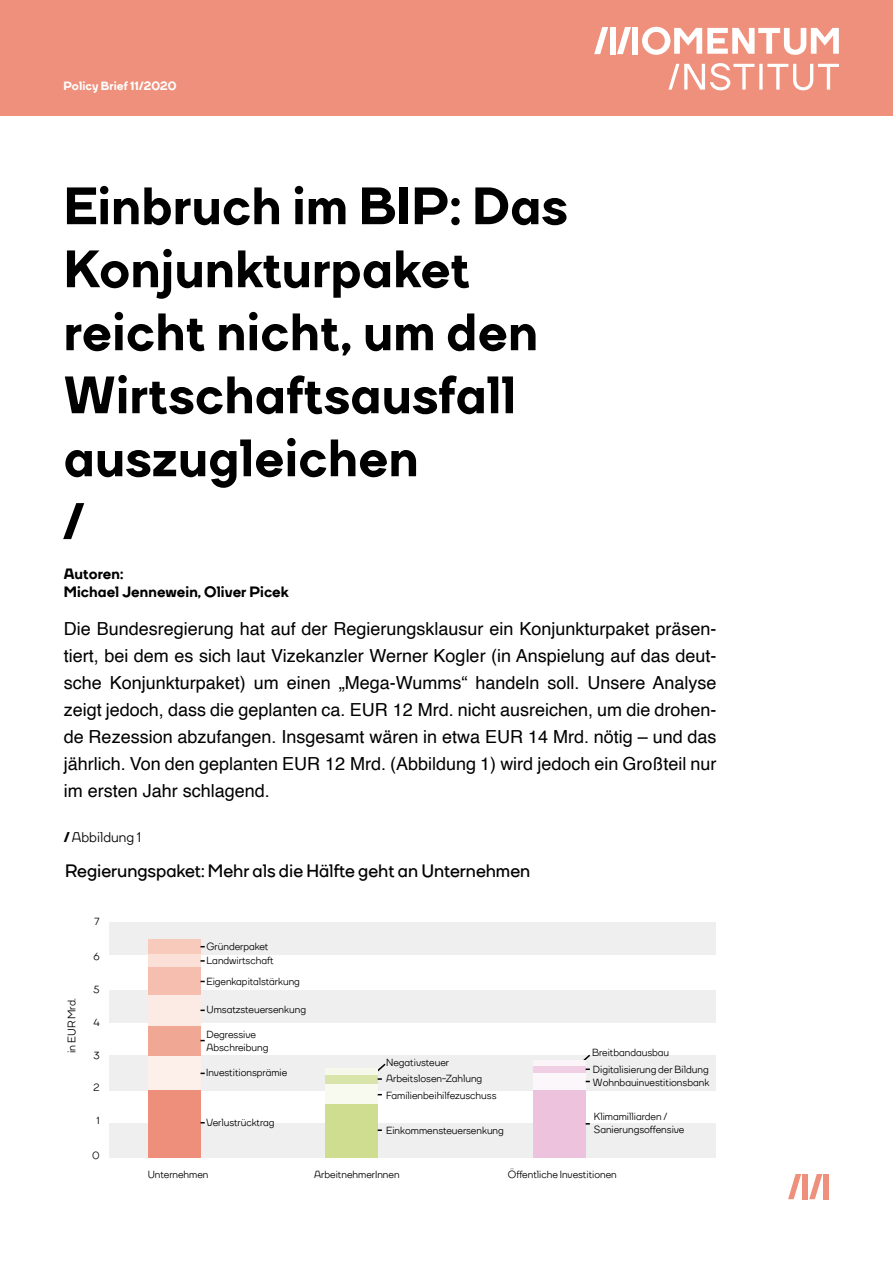
<style>
.page{position:relative;width:893px;height:1263px;background:#fff}
.page>*{position:absolute;margin:0;border:0;box-sizing:border-box;transform-origin:0 0}
.t1{font:800 52.5px/63px "TT Firs";letter-spacing:.01em;color:#000}
.t2{font:18px/27px "Helvetica";color:#000;text-align:justify}
.t3{font:700 18px "TT Firs";color:#020203}
.t4{font:800 15px/18px "TT Firs";letter-spacing:.005em;color:#000}
.t5{font:500 14.25px "TT Firs";letter-spacing:.005em;color:#000}
.t6{font:800 12px "TT Firs";letter-spacing:.005em;color:#fff}
.t7{font:500 11.25px "TT Firs";color:#000}
.t8{font:500 10.5px/12.6px "TT Firs";color:#020203}
.t9{font:500 10.5px "TT Firs";color:#000}
.s1{font-weight:800}
</style>
<div class="page">
<div style="left:0;top:0;width:893px;height:116px;background:#ee907b"></div>
<svg style="left:642px;top:27px;width:197px;height:28px"></svg>
<div style="left:632px;top:27px;width:6px;height:27px;background:#fff"></div>
<div style="left:610px;top:27px;width:6px;height:27px;background:#fff"></div>
<svg style="left:617px;top:27px;width:14px;height:27px"></svg>
<svg style="left:594px;top:27px;width:14px;height:27px"></svg>
<svg style="left:668px;top:63px;width:171px;height:27px"></svg>
<div style="left:824px;top:1174px;width:5px;height:25px;background:#ee907b"></div>
<div style="left:802px;top:1174px;width:6px;height:25px;background:#ee907b"></div>
<svg style="left:809px;top:1174px;width:13px;height:25px"></svg>
<svg style="left:788px;top:1174px;width:13px;height:25px"></svg>
<svg style="left:63px;top:503px;width:21px;height:36px"></svg>
<div style="left:109px;top:1056px;width:607px;height:35px;background:#f0efef"></div>
<div style="left:109px;top:1123px;width:607px;height:34px;background:#f0efef"></div>
<div style="left:109px;top:990px;width:607px;height:32px;background:#f0efef"></div>
<div style="left:109px;top:922px;width:607px;height:32px;background:#f0efef"></div>
<div style="left:148px;top:1090px;width:52px;height:67px;background:#ed8f7b"></div>
<div style="left:148px;top:1056px;width:52px;height:34px;background:#fdf0eb"></div>
<div style="left:148px;top:995px;width:52px;height:30px;background:#fceae4"></div>
<div style="left:148px;top:1026px;width:52px;height:29px;background:#f0a794"></div>
<div style="left:148px;top:954px;width:52px;height:14px;background:#fae0d7"></div>
<div style="left:148px;top:968px;width:52px;height:27px;background:#f5beaf"></div>
<div style="left:148px;top:939px;width:52px;height:15px;background:#f7cabc"></div>
<div style="left:533px;top:1090px;width:53px;height:67px;background:#edc2dc"></div>
<div style="left:533px;top:1073px;width:53px;height:17px;background:#fcf7fb"></div>
<div style="left:533px;top:1061px;width:53px;height:5px;background:#fbf4f9"></div>
<div style="left:533px;top:1066px;width:53px;height:6px;background:#f0cfe4"></div>
<div style="left:325px;top:1104px;width:53px;height:53px;background:#cfdd90"></div>
<div style="left:325px;top:1083px;width:53px;height:21px;background:#f8faf0"></div>
<div style="left:325px;top:1068px;width:53px;height:6px;background:#f6f8eb"></div>
<div style="left:325px;top:1074px;width:53px;height:9px;background:#d8e4a9"></div>
<svg style="left:579px;top:1054px;width:13px;height:16px"></svg>
<svg style="left:375px;top:1063px;width:11px;height:17px"></svg>
<p class="t6" style="left:64px;top:78px;width:114px">Policy Brief 11/2020</p>
<h1 class="t1" style="left:64px;top:175px;width:505px">Einbruch im BIP: Das<br>Konjunkturpaket reicht nicht, um den<br>Wirtschaftsausfall auszugleichen</h1>
<p class="t4" style="left:64px;top:565px;width:227px">Autoren:<br>Michael Jennewein, Oliver Picek</p>
<p class="t2" style="left:64px;top:616px;width:654px">Die Bundesregierung hat auf der Regierungsklausur ein Konjunkturpaket präsen&shy;tiert, bei dem es sich laut Vizekanzler Werner Kogler (in Anspielung auf das deut&shy;sche Konjunkturpaket) um einen „Mega-Wumms“ handeln soll. Unsere Analyse zeigt jedoch, dass die geplanten ca. EUR 12 Mrd. nicht ausreichen, um die drohen&shy;de Rezession abzufangen. Insgesamt wären in etwa EUR 14 Mrd. nötig – und das jährlich. Von den geplanten EUR 12 Mrd. (Abbildung 1) wird jedoch ein Großteil nur im ersten Jahr schlagend.</p>
<p class="t5" style="left:64px;top:828px;width:79px"><span class="s1">/</span>Abbildung 1</p>
<p class="t3" style="left:65px;top:859px;width:467px">Regierungspaket: Mehr als die Hälfte geht an Unternehmen</p>
<p class="t7" style="left:65px;top:1053px;width:56px;rotate:-90deg">in EUR Mrd.</p>
<p class="t9" style="left:95px;top:915px;width:6px">7</p>
<p class="t9" style="left:93px;top:950px;width:8px">6</p>
<p class="t9" style="left:94px;top:983px;width:8px">5</p>
<p class="t9" style="left:93px;top:1015px;width:8px">4</p>
<p class="t9" style="left:93px;top:1048px;width:8px">3</p>
<p class="t9" style="left:94px;top:1081px;width:8px">2</p>
<p class="t9" style="left:96px;top:1114px;width:5px">1</p>
<p class="t9" style="left:92px;top:1149px;width:9px">0</p>
<p class="t8" style="left:206px;top:940px;width:63px">Gründerpaket</p>
<p class="t8" style="left:206px;top:954px;width:69px">Landwirtschaft</p>
<p class="t8" style="left:206px;top:975px;width:95px">Eigenkapitalstärkung</p>
<p class="t8" style="left:206px;top:1003px;width:101px">Umsatzsteuersenkung</p>
<p class="t8" style="left:206px;top:1028px;width:63px">Degressive<br>Abschreibung</p>
<p class="t8" style="left:206px;top:1066px;width:83px">Investitionsprämie</p>
<p class="t8" style="left:206px;top:1116px;width:70px">Verlustrücktrag</p>
<p class="t8" style="left:386px;top:1056px;width:64px">Negativsteuer</p>
<p class="t8" style="left:386px;top:1072px;width:98px">Arbeitslosen-Zahlung</p>
<p class="t8" style="left:386px;top:1089px;width:112px">Familienbeihilfezuschuss</p>
<p class="t8" style="left:386px;top:1123px;width:119px">Einkommensteuersenkung</p>
<p class="t8" style="left:592px;top:1046px;width:79px">Breitbandausbau</p>
<p class="t8" style="left:593px;top:1063px;width:117px">Digitalisierung der Bildung</p>
<p class="t8" style="left:593px;top:1076px;width:118px">Wohnbauinvestitionsbank</p>
<p class="t8" style="left:594px;top:1110px;width:92px">Klimamilliarden /<br>Sanierungsoffensive</p>
<p class="t8" style="left:148px;top:1168px;width:62px">Unternehmen</p>
<p class="t8" style="left:314px;top:1168px;width:87px">ArbeitnehmerInnen</p>
<p class="t8" style="left:508px;top:1168px;width:110px">Öffentliche Investitionen</p>
</div>
